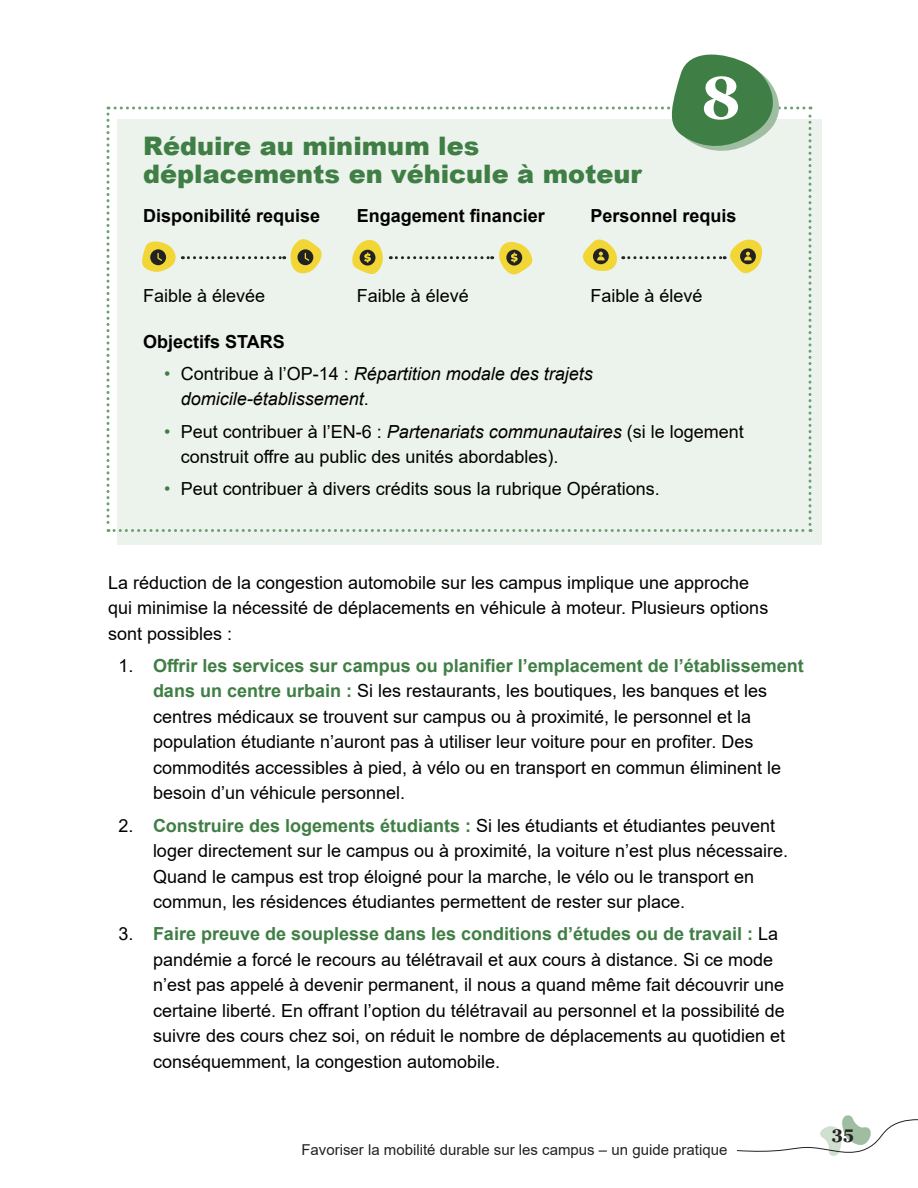
<style>
.page{position:relative;width:918px;height:1188px;background:#fff}
.page>*{position:absolute;margin:0;border:0;box-sizing:border-box;transform-origin:0 0}
.Body{font:700 59.4px "Georgia";color:#fff}
.t1{font:900 25.5px/28.5px "Arial";color:#3f7e44}
.Body-2{font:18px/25.5px "Arial";color:#000}
.t2{font:italic 18px/25.5px "Arial";color:#000}
.Body-3{font:700 18px "Arial";color:#000}
.t3{font:700 18px "Georgia";color:#232222}
.t4{font:15px "Arial";color:#232222}
.s1{font-style:normal;color:#3f7e44}
.s2{font-style:normal}
.s3{color:#3f7e44}
.s4{font-style:italic}
.s5{font-weight:700;color:#3f7e44}
</style>
<div class="page">
<svg style="left:736px;top:1115px;width:182px;height:41px"></svg>
<div style="left:117px;top:119px;width:705px;height:426px;background:#ecf2ec"></div>
<svg style="left:106px;top:54px;width:706px;height:478px"></svg>
<p class="Body" style="left:701px;top:60px;width:42px">8</p>
<h2 class="t1" style="left:143px;top:131px;width:500px">Réduire au minimum les déplacements en véhicule à moteur</h2>
<p class="Body-3" style="left:143px;top:203px;width:179px">Disponibilité requise</p>
<p class="Body-3" style="left:357px;top:203px;width:190px">Engagement financier</p>
<p class="Body-3" style="left:591px;top:203px;width:148px">Personnel requis</p>
<p class="Body-2" style="left:143px;top:283px;width:124px">Faible à élevée</p>
<p class="Body-2" style="left:357px;top:283px;width:114px">Faible à élevé</p>
<p class="Body-2" style="left:591px;top:283px;width:114px">Faible à élevé</p>
<p class="Body-3" style="left:143px;top:328px;width:143px">Objectifs STARS</p>
<p class="t2" style="left:181px;top:361px;width:414px;text-indent:-16px"><span class="s1">•</span> <span class="s2">Contribue à l’OP-14 :</span> Répartition modale des trajets domicile-établissement<span class="s2">.</span></p>
<p class="Body-2" style="left:181px;top:418px;width:565px;text-indent:-16px"><span class="s3">•</span> Peut contribuer à l’EN-6 : <span class="s4">Partenariats communautaires</span> (si le logement construit offre au public des unités abordables).</p>
<p class="Body-2" style="left:164px;top:476px;width:497px"><span class="s3">•</span> Peut contribuer à divers crédits sous la rubrique Opérations.</p>
<p class="Body-2" style="left:108px;top:570px;width:662px">La réduction de la congestion automobile sur les campus implique une approche qui minimise la nécessité de déplacements en véhicule à moteur. Plusieurs options sont possibles :</p>
<p class="Body-2" style="left:153px;top:653px;width:652px;text-indent:-34px">1. <span class="s5">Offrir les services sur campus ou planifier l’emplacement de l’établissement dans un centre urbain :</span> Si les restaurants, les boutiques, les banques et les centres médicaux se trouvent sur campus ou à proximité, le personnel et la population étudiante n’auront pas à utiliser leur voiture pour en profiter. Des commodités accessibles à pied, à vélo ou en transport en commun éliminent le besoin d’un véhicule personnel.</p>
<p class="Body-2" style="left:153px;top:813px;width:637px;text-indent:-34px">2. <span class="s5">Construire des logements étudiants :</span> Si les étudiants et étudiantes peuvent loger directement sur le campus ou à proximité, la voiture n’est plus nécessaire.<br>Quand le campus est trop éloigné pour la marche, le vélo ou le transport en commun, les résidences étudiantes permettent de rester sur place.</p>
<p class="Body-2" style="left:153px;top:921px;width:634px;text-indent:-34px">3. <span class="s5">Faire preuve de souplesse dans les conditions d’études ou de travail :</span> La pandémie a forcé le recours au télétravail et aux cours à distance. Si ce mode n’est pas appelé à devenir permanent, il nous a quand même fait découvrir une certaine liberté. En offrant l’option du télétravail au personnel et la possibilité de suivre des cours chez soi, on réduit le nombre de déplacements au quotidien et conséquemment, la congestion automobile.</p>
<p class="t4" style="left:301px;top:1139px;width:427px">Favoriser la mobilité durable sur les campus – un guide pratique</p>
<p class="t3" style="left:832px;top:1122px;width:24px">35</p>
</div>
